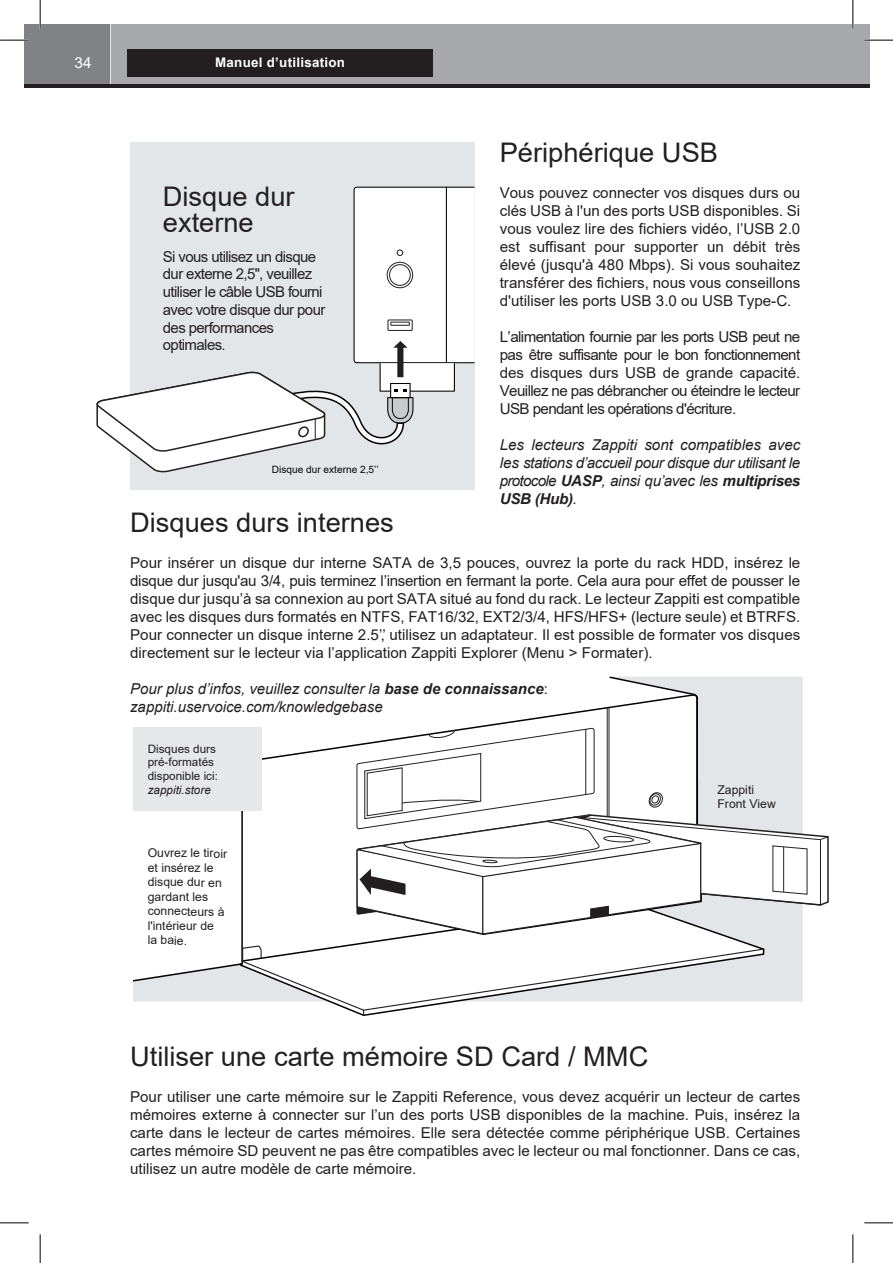
<style>
.page{position:relative;width:893px;height:1263px;background:#fff}
.page>*{position:absolute;margin:0;border:0;box-sizing:border-box;transform-origin:0 0}
.t1{font:27px/26.4px "Arial";color:#231f20}
.t2{font:15.15px "Arial";color:#fff}
.t3{font:15px/18px "Arial";color:#231f20;text-align:justify}
.t4{font:italic 15px/18px "Arial";color:#231f20}
.t5{font:15px/17.7px "Arial";letter-spacing:-.04em;color:#231f20}
.t6{font:700 13.2px "Arial";letter-spacing:.02em;color:#fff}
.t7{font:12.15px/14.5px "Arial";color:#231f20}
.t8{font:11.55px/14px "Arial";color:#231f20}
.t9{font:italic 11.55px "Arial";color:#231f20}
.t10{font:10.05px "Arial";color:#050605}
.s1{font-weight:700}
.s2{font-style:normal}
</style>
<div class="page">
<div style="left:24px;top:24px;width:845px;height:60px;background:#a8a9ad"></div>
<div style="left:24px;top:24px;width:86px;height:61px;background:#808285"></div>
<div style="left:127px;top:49px;width:305px;height:28px;background:#231f20"></div>
<hr style="left:110px;top:24px;width:1px;height:61px;background:#e6e7e9">
<hr style="left:24px;top:84px;width:845px;height:4px;background:#231f20">
<hr style="left:0;top:39px;width:29px;height:2px;background:#fff">
<hr style="left:864px;top:39px;width:29px;height:2px;background:#fff">
<hr style="left:39px;top:0;width:2px;height:29px;background:#fff">
<hr style="left:852px;top:0;width:2px;height:29px;background:#fff">
<svg style="left:0;top:40px;width:29px;height:1px"></svg>
<svg style="left:864px;top:40px;width:29px;height:1px"></svg>
<svg style="left:0;top:1222px;width:29px;height:1px"></svg>
<svg style="left:864px;top:1222px;width:29px;height:1px"></svg>
<svg style="left:40px;top:0;width:1px;height:29px"></svg>
<svg style="left:40px;top:1234px;width:1px;height:29px"></svg>
<svg style="left:853px;top:0;width:1px;height:29px"></svg>
<svg style="left:853px;top:1234px;width:1px;height:29px"></svg>
<div style="left:130px;top:143px;width:344px;height:347px;background:#e3e6e8"></div>
<svg style="left:96px;top:186px;width:379px;height:287px"></svg>
<svg style="left:133px;top:676px;width:696px;height:339px"></svg>
<p class="t2" style="left:75px;top:53px;width:19px">34</p>
<p class="t6" style="left:215px;top:53px;width:131px">Manuel d’utilisation</p>
<h1 class="t1" style="left:163px;top:183px;width:133px">Disque dur externe</h1>
<p class="t5" style="left:163px;top:247px;width:164px">Si vous utilisez un disque dur externe 2,5'', veuillez utiliser le câble USB fourni avec votre disque dur pour des performances optimales.</p>
<p class="t10" style="left:272px;top:463px;width:108px">Disque dur externe 2,5’’</p>
<h1 class="t1" style="left:500px;top:139px;width:220px">Périphérique USB</h1>
<p class="t3" style="left:500px;top:184px;width:302px">Vous pouvez connecter vos disques durs ou clés USB à l'un des ports USB disponibles. Si vous voulez lire des fichiers vidéo, l’USB 2.0 est suffisant pour supporter un débit très élevé (jusqu'à 480 Mbps). Si vous souhaitez transférer des fichiers, nous vous conseillons d'utiliser les ports USB 3.0 ou USB Type-C.</p>
<p class="t3" style="left:500px;top:328px;width:302px">L’alimentation fournie par les ports USB peut ne pas être suffisante pour le bon fonctionnement des disques durs USB de grande capacité.<br>Veuillez ne pas débrancher ou éteindre le lecteur USB pendant les opérations d'écriture.</p>
<p class="t4" style="left:500px;top:436px;width:302px;text-align:justify">Les lecteurs Zappiti sont compatibles avec les stations d’accueil pour disque dur utilisant le protocole <span class="s1">UASP</span>, ainsi qu’avec les <span class="s1">multiprises USB (Hub)</span>.</p>
<h1 class="t1" style="left:130px;top:509px;width:265px">Disques durs internes</h1>
<p class="t3" style="left:130px;top:553px;width:672px">Pour insérer un disque dur interne SATA de 3,5 pouces, ouvrez la porte du rack HDD, insérez le disque dur jusqu'au 3/4, puis terminez l’insertion en fermant la porte. Cela aura pour effet de pousser le disque dur jusqu’à sa connexion au port SATA situé au fond du rack. Le lecteur Zappiti est compatible avec les disques durs formatés en NTFS, FAT16/32, EXT2/3/4, HFS/HFS+ (lecture seule) et BTRFS.<br>Pour connecter un disque interne 2.5’, utilisez un adaptateur. Il est possible de formater vos disques</p>
<p class="t3" style="left:130px;top:625px;width:524px;text-indent:252px">’<br>directement sur le lecteur via l’application Zappiti Explorer (Menu &gt; Formater).</p>
<p class="t4" style="left:130px;top:680px;width:419px">Pour plus d’infos, veuillez consulter la <span class="s1">base de connaissance</span><span class="s2">: </span>zappiti.uservoice.com/knowledgebase</p>
<p class="t8" style="left:148px;top:741px;width:72px">Disques durs pré-formatés disponible ici:</p>
<p class="t9" style="left:148px;top:783px;width:65px">zappiti.store</p>
<p class="t7" style="left:148px;top:846px;width:81px">Ouvrez le tiroir et insérez le disque dur en gardant les connecteurs à l'intérieur de<br>la baie.</p>
<p class="t7" style="left:717px;top:782px;width:60px">Zappiti<br>Front View</p>
<h1 class="t1" style="left:130px;top:1043px;width:520px">Utiliser une carte mémoire SD Card / MMC</h1>
<p class="t3" style="left:130px;top:1088px;width:672px">Pour utiliser une carte mémoire sur le Zappiti Reference, vous devez acquérir un lecteur de cartes mémoires externe à connecter sur l’un des ports USB disponibles de la machine. Puis, insérez la carte dans le lecteur de cartes mémoires. Elle sera détectée comme périphérique USB. Certaines cartes mémoire SD peuvent ne pas être compatibles avec le lecteur ou mal fonctionner. Dans ce cas, utilisez un autre modèle de carte mémoire.</p>
</div>
